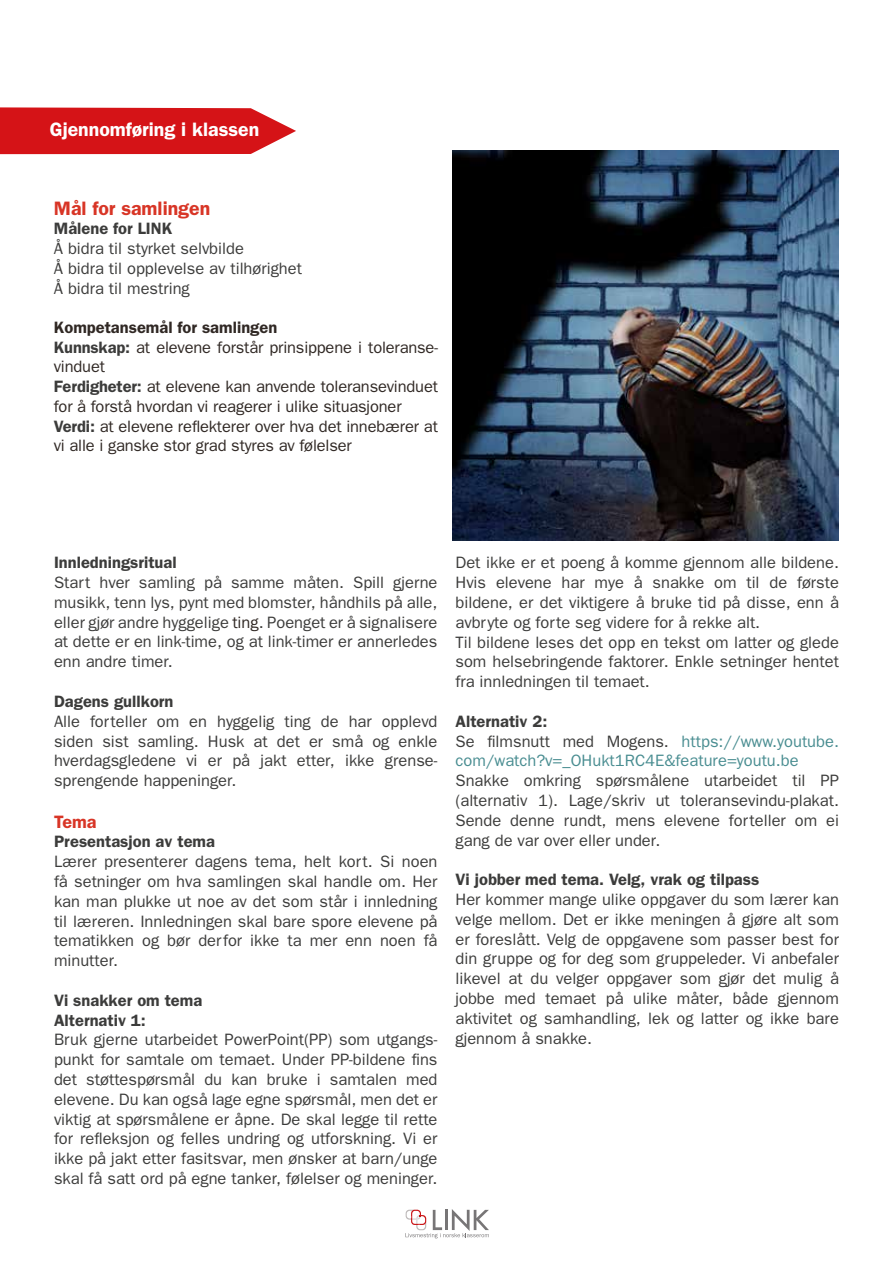
<style>
.page{position:relative;width:893px;height:1263px;background:#fff}
.page>*{position:absolute;margin:0;border:0;box-sizing:border-box;transform-origin:0 0}
.t1{font:600 19.5px "Franklin Gothic";color:#fff}
.t2{font:600 19.5px "Franklin Gothic";color:#d83526}
.t3{font:600 18px "Franklin Gothic";color:#d83526}
.t4{font:16.5px/19.8px "Franklin Gothic";color:#3c3c3b;text-align:justify}
.t5{font:16.5px/19.6px "Franklin Gothic";letter-spacing:-.01em;color:#302824}
.t6{font:600 16.5px/19.8px "Franklin Gothic";color:#3c3c3b}
.t7{font:16.5px/19.8px "Franklin Gothic";color:#498d91}
.s1{font-weight:600}
.s2{font-weight:600;color:#3c3c3b}
.s3{color:#302824}
.s4{color:#3c3c3b}
</style>
<div class="page">
<svg style="left:405px;top:1209px;width:84px;height:29px"></svg>
<svg style="left:0;top:107px;width:296px;height:47px;background:#d8282c"></svg>
<img style="left:453px;top:151px;width:386px;height:389px">
<p class="t1" style="left:50px;top:118px;width:211px">Gjennomføring i klassen</p>
<p class="t2" style="left:54px;top:196px;width:158px">Mål for samlingen</p>
<p class="t6" style="left:54px;top:218px;width:120px">Målene for LINK</p>
<p class="t4" style="left:54px;top:238px;width:250px;text-align:left">Å bidra til styrket selvbilde<br>Å bidra til opplevelse av tilhørighet<br>Å bidra til mestring</p>
<p class="t5" style="left:54px;top:317px;width:386px"><span class="s1">Kompetansemål for samlingen<br></span><span class="s2">Kunnskap:</span> at elevene forstår prinsippene i toleranse&shy;vinduet<br><span class="s2">Ferdigheter:</span> at elevene kan anvende toleransevinduet for å forstå hvordan vi reagerer i ulike situasjoner <span class="s2">Verdi:</span> at elevene reflekterer over hva det innebærer at vi alle i ganske stor grad styres av følelser</p>
<p class="t6" style="left:54px;top:552px;width:124px">Innledningsritual</p>
<p class="t4" style="left:54px;top:572px;width:385px">Start hver samling på samme måten. Spill gjerne musikk, tenn lys, pynt med blomster, håndhils på alle, eller gjør andre hyggelige <span class="s3">ting</span>. Poenget er å signalisere at dette er en link-time, og at link-timer er annerledes enn andre timer.</p>
<p class="t6" style="left:54px;top:691px;width:121px">Dagens gullkorn</p>
<p class="t4" style="left:54px;top:711px;width:385px">Alle forteller om en hyggelig ting de har opplevd siden sist samling. Husk at det er små og enkle hverdagsgledene vi er på jakt etter, ikke grense&shy;sprengende happeninger.</p>
<p class="t3" style="left:54px;top:811px;width:44px">Tema</p>
<p class="t6" style="left:54px;top:831px;width:163px">Presentasjon av tema</p>
<p class="t4" style="left:54px;top:851px;width:385px">Lærer presenterer dagens tema, helt kort. Si noen få setninger om hva samlingen skal handle om. Her kan man plukke ut noe av det som står i innledning til læreren. Innledningen skal bare spore elevene på tematikken og bør derfor ikke ta mer enn noen få minutter.</p>
<p class="t6" style="left:54px;top:990px;width:150px">Vi snakker om tema<br>Alternativ 1:</p>
<p class="t4" style="left:54px;top:1029px;width:385px">Bruk gjerne utarbeidet PowerPoint(PP) som utgangs&shy;punkt for samtale om temaet. Under PP-bildene fins det støttespørsmål du kan bruke i samtalen med elevene. Du kan også lage egne spørsmål, men det er viktig at spørsmålene er åpne. De skal legge til rette for refleksjon og felles undring og utforskning. Vi er ikke på jakt etter fasitsvar, men ønsker at barn/unge skal få satt ord på egne tanker, følelser og meninger.</p>
<p class="t4" style="left:455px;top:552px;width:385px;text-align:left">Det ikke er et poeng å komme gjennom alle bildene.<br>Hvis elevene har mye å snakke om til de første bildene, er det viktigere å bruke tid på disse, enn å avbryte og forte seg videre for å rekke alt.<br>Til bildene leses det opp en tekst om latter og glede som helsebringende faktorer. Enkle setninger hentet fra innledningen til temaet.</p>
<p class="t7" style="left:455px;top:711px;width:385px"><span class="s2">Alternativ 2:<br></span><span class="s4">Se filmsnutt med Mogens.</span> https://www.youtube. com/watch?v=_OHukt1RC4E&amp;feature=youtu.be</p>
<p class="t4" style="left:455px;top:770px;width:385px">Snakke omkring spørsmålene utarbeidet til PP (alternativ 1). Lage/skriv ut toleransevindu-plakat.<br>Sende denne rundt, mens elevene forteller om ei gang de var over eller under.</p>
<p class="t6" style="left:455px;top:869px;width:305px">Vi jobber med tema. Velg, vrak og tilpass</p>
<p class="t4" style="left:455px;top:889px;width:385px">Her kommer mange ulike oppgaver du som lærer kan velge mellom. Det er ikke meningen å gjøre alt som er foreslått. Velg de oppgavene som passer best for din gruppe og for deg som gruppeleder. Vi anbefaler likevel at du velger oppgaver som gjør det mulig å jobbe med temaet på ulike måter, både gjennom aktivitet og samhandling, lek og latter og ikke bare gjennom å snakke.</p>
</div>
